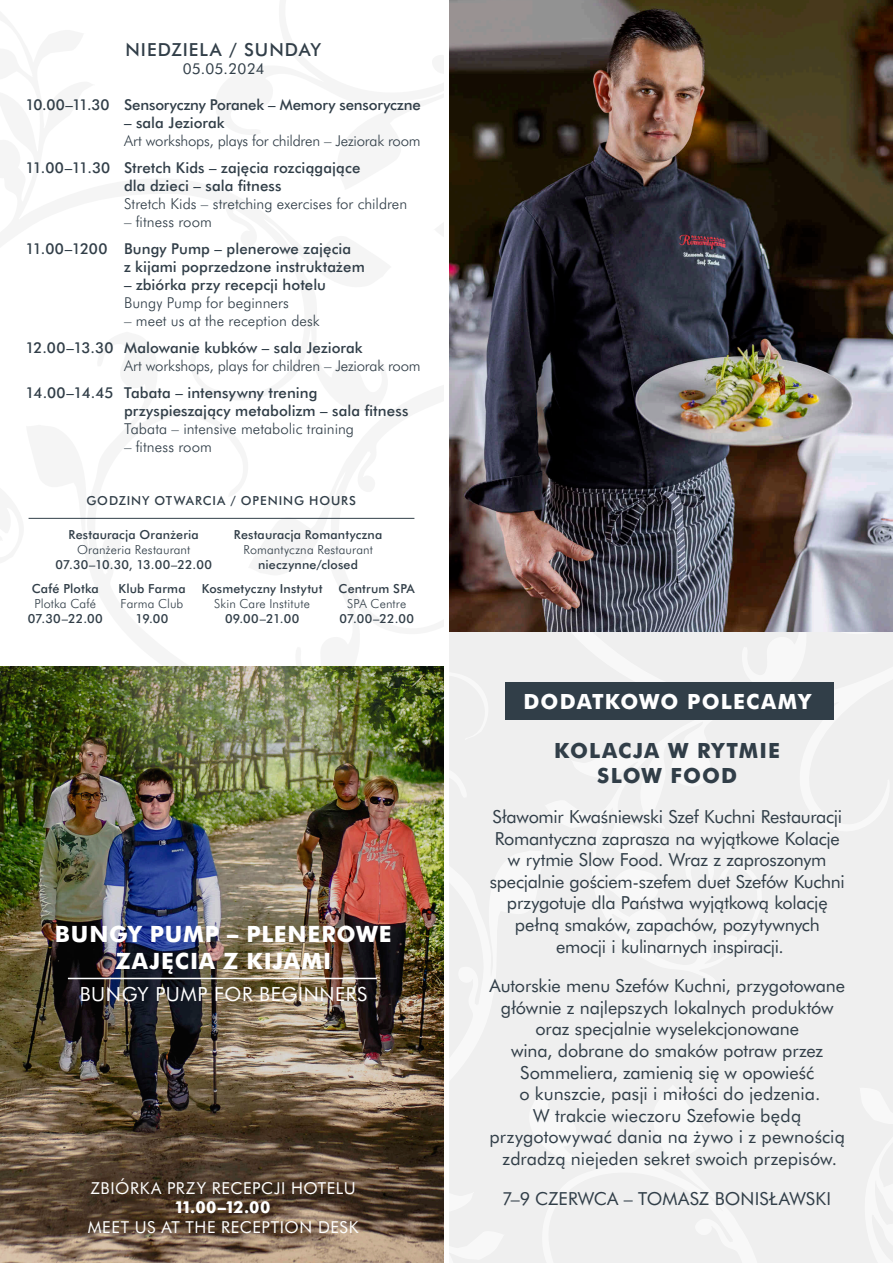
<style>
.page{position:relative;width:893px;height:1263px;background:#fff}
.page>*{position:absolute;margin:0;border:0;box-sizing:border-box;transform-origin:0 0}
.t1{font:800 22.5px/27px "Futura BT";letter-spacing:.035em;color:#fff;text-align:center}
.t2{font:800 21px/25.2px "Futura BT";letter-spacing:.055em;color:#313e48;text-align:center}
.t3{font:800 21px "Futura BT";letter-spacing:.05em;color:#fff}
.t4{font:19.5px "Futura BT";letter-spacing:.03em;color:#fff}
.t5{font:18px/21.6px "Futura BT";letter-spacing:-.01em;color:#313e48;text-align:center}
.t6{font:500 18px "Futura BT";letter-spacing:.055em;color:#313e48}
.t7{font:16.5px "Futura BT";letter-spacing:.035em;color:#fff}
.t8{font:800 16.5px "Futura BT";letter-spacing:.035em;color:#fff}
.t9{font:500 15px/18px "Futura BT";letter-spacing:.005em;color:#313e48}
.t10{font:300 15px "Futura BT";color:#313e48}
.t11{font:15px "Futura BT";letter-spacing:.06em;color:#313e48}
.t12{font:500 12.6px "Futura BT";letter-spacing:.01em;color:#313e48}
.t13{font:300 12.6px "Futura BT";letter-spacing:.01em;color:#313e48}
.t14{font:500 12.45px "Futura BT";letter-spacing:.015em;color:#313e48}
.t15{font:300 12.45px "Futura BT";letter-spacing:.01em;color:#313e48}
.t16{font:500 12.45px "Futura BT";letter-spacing:.075em;color:#313e48}
</style>
<div class="page">
<svg style="left:449px;top:631px;width:444px;height:632px;fill:#efefef"></svg>
<img style="left:449px;top:0;width:444px;height:631px">
<hr style="left:29px;top:518px;width:385px;height:1px;background:#313e48">
<img style="left:0;top:666px;width:444px;height:597px">
<hr style="left:68px;top:978px;width:309px;height:1px;background:#fff">
<div style="left:506px;top:682px;width:328px;height:38px;background:#313e48"></div>
<p class="t6" style="left:125px;top:37px;width:197px">NIEDZIELA / SUNDAY</p>
<p class="t11" style="left:183px;top:59px;width:83px">05.05.2024</p>
<p class="t9" style="left:26px;top:95px;width:397px">10.00–11.30 Sensoryczny Poranek – Memory sensoryczne</p>
<p class="t9" style="left:124px;top:113px;width:102px">– sala Jeziorak</p>
<p class="t10" style="left:124px;top:131px;width:298px">Art workshops, plays for children – Jeziorak room</p>
<p class="t9" style="left:124px;top:158px;width:238px;text-indent:-99px">11.00–11.30 Stretch Kids – zajęcia rozciągające dla dzieci – sala fitness</p>
<p class="t10" style="left:124px;top:194px;width:285px">Stretch Kids – stretching exercises for children</p>
<p class="t10" style="left:124px;top:212px;width:89px">– fitness room</p>
<p class="t9" style="left:124px;top:239px;width:242px;text-indent:-99px">11.00–1200 Bungy Pump – plenerowe zajęcia<br>z kijami poprzedzone instruktażem</p>
<p class="t9" style="left:124px;top:275px;width:204px">– zbiórka przy recepcji hotelu</p>
<p class="t10" style="left:124px;top:293px;width:166px">Bungy Pump for beginners</p>
<p class="t10" style="left:124px;top:311px;width:197px">– meet us at the reception desk</p>
<p class="t9" style="left:26px;top:338px;width:339px">12.00–13.30 Malowanie kubków – sala Jeziorak</p>
<p class="t10" style="left:124px;top:356px;width:298px">Art workshops, plays for children – Jeziorak room</p>
<p class="t9" style="left:124px;top:383px;width:286px;text-indent:-99px">14.00–14.45 Tabata – intensywny trening przyspieszający metabolizm – sala fitness</p>
<p class="t10" style="left:124px;top:419px;width:232px">Tabata – intensive metabolic training</p>
<p class="t10" style="left:124px;top:437px;width:89px">– fitness room</p>
<p class="t16" style="left:86px;top:492px;width:271px">GODZINY OTWARCIA / OPENING HOURS</p>
<p class="t14" style="left:69px;top:526px;width:132px">Restauracja Oranżeria</p>
<p class="t15" style="left:77px;top:541px;width:115px">Oranżeria Restaurant</p>
<p class="t14" style="left:56px;top:556px;width:158px">07.30–10.30, 13.00–22.00</p>
<p class="t14" style="left:234px;top:526px;width:150px">Restauracja Romantyczna</p>
<p class="t15" style="left:243px;top:541px;width:131px">Romantyczna Restaurant</p>
<p class="t14" style="left:258px;top:556px;width:101px">nieczynne/closed</p>
<p class="t12" style="left:32px;top:580px;width:69px">Café Plotka</p>
<p class="t13" style="left:34px;top:595px;width:63px">Plotka Café</p>
<p class="t12" style="left:28px;top:610px;width:77px">07.30–22.00</p>
<p class="t14" style="left:118px;top:580px;width:69px">Klub Farma</p>
<p class="t15" style="left:121px;top:595px;width:64px">Farma Club</p>
<p class="t14" style="left:136px;top:610px;width:34px">19.00</p>
<p class="t14" style="left:202px;top:580px;width:122px">Kosmetyczny Instytut</p>
<p class="t15" style="left:214px;top:595px;width:97px">Skin Care Institute</p>
<p class="t14" style="left:225px;top:610px;width:76px">09.00–21.00</p>
<p class="t14" style="left:339px;top:580px;width:78px">Centrum SPA</p>
<p class="t15" style="left:347px;top:595px;width:60px">SPA Centre</p>
<p class="t14" style="left:339px;top:610px;width:76px">07.00–22.00</p>
<p class="t1" style="left:55px;top:919px;width:338px">BUNGY PUMP – PLENEROWE<br>ZAJĘCIA Z KIJAMI</p>
<p class="t4" style="left:80px;top:981px;width:289px">BUNGY PUMP FOR BEGINNERS</p>
<p class="t7" style="left:91px;top:1176px;width:266px">ZBIÓRKA PRZY RECEPCJI HOTELU</p>
<p class="t8" style="left:176px;top:1196px;width:96px">11.00–12.00</p>
<p class="t7" style="left:88px;top:1216px;width:272px">MEET US AT THE RECEPTION DESK</p>
<p class="t3" style="left:523px;top:686px;width:289px">DODATKOWO POLECAMY</p>
<p class="t2" style="left:554px;top:737px;width:227px">KOLACJA W RYTMIE<br>SLOW FOOD</p>
<p class="t5" style="left:490px;top:805px;width:357px">Sławomir Kwaśniewski Szef Kuchni Restauracji Romantyczna zaprasza na wyjątkowe Kolacje w rytmie Slow Food. Wraz z zaproszonym specjalnie gościem-szefem duet Szefów Kuchni przygotuje dla Państwa wyjątkową kolację pełną smaków, zapachów, pozytywnych emocji i kulinarnych inspiracji.</p>
<p class="t5" style="left:489px;top:974px;width:357px">Autorskie menu Szefów Kuchni, przygotowane głównie z najlepszych lokalnych produktów oraz specjalnie wyselekcjonowane<br>wina, dobrane do smaków potraw przez Sommeliera, zamienią się w opowieść<br>o kunszcie, pasji i miłości do jedzenia.<br>W trakcie wieczoru Szefowie będą przygotowywać dania na żywo i z pewnością zdradzą niejeden sekret swoich przepisów.</p>
<p class="t5" style="left:504px;top:1187px;width:329px">7–9 CZERWCA – TOMASZ BONISŁAWSKI</p>
</div>
